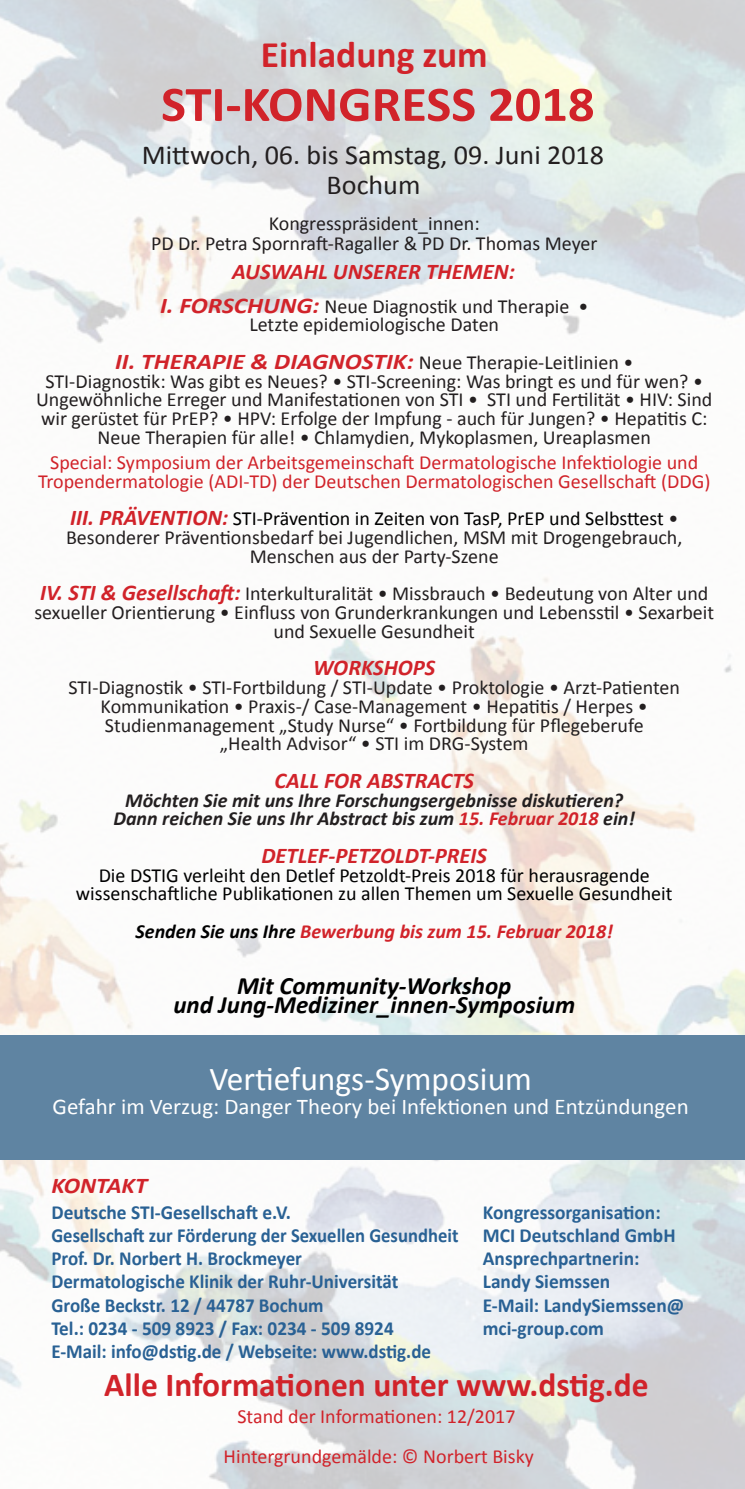
<style>
.page{position:relative;width:745px;height:1489px;background:#fff}
.page>*{position:absolute;margin:0;border:0;box-sizing:border-box;transform-origin:0 0}
.t1{font:700 50px "Calibri";color:#d1232a;scale:1.05 1}
.t2{font:700 37.5px "Calibri";color:#d1232a}
.t3{font:700 33.75px "Calibri";color:#d1232a}
.t4{font:33.5px "Calibri";color:#fff}
.t5{font:27.5px "Calibri";color:#231f20}
.t6{font:italic 700 25px "Calibri";color:#000}
.t7{font:italic 700 22.5px "Calibri";color:#d1232a}
.t8{font:22.5px "Calibri";color:#fff}
.t9{font:italic 700 22.5px "Calibri";color:#d1232a;scale:1.09 1}
.t10{font:20px/18.8px "Calibri";color:#231f20;text-align:center}
.t11{font:20px/18.8px "Calibri";color:#d1232a;text-align:center}
.t12{font:700 20px "Calibri";color:#296194;scale:.95 1}
.t13{font:700 20px/23.2px "Calibri";color:#296194}
.t14{font:20px/18.8px "Calibri";color:#000;text-align:center}
.t15{font:italic 700 20px/18.8px "Calibri";color:#231f20;text-align:center}
.t16{font:italic 700 20px "Calibri";color:#d1232a}
.t17{font:700 20px "Calibri";color:#296194;scale:.93 1}
.t18{font:700 20px "Calibri";color:#296194;scale:.96 1}
.s1{font-weight:700;font-style:italic;font-size:22.5px;color:#d1232a}
.s2{color:#000}
.s3{color:#d1232a}
</style>
<div class="page">
<img style="left:0;top:0;width:744px;height:1488px">
<div style="left:0;top:1035px;width:744px;height:125px;background:#5f84a2"></div>
<p class="t2" style="left:260px;top:31px;width:228px">Einladung zum</p>
<p class="t1" style="left:161px;top:72px;width:414px">STI-KONGRESS 2018</p>
<p class="t5" style="left:142px;top:138px;width:463px">Mittwoch, 06. bis Samstag, 09. Juni 2018</p>
<p class="t5" style="left:326px;top:167px;width:95px">Bochum</p>
<p class="t10" style="left:268px;top:214px;width:212px">Kongresspräsident_innen:</p>
<p class="t10" style="left:151px;top:234px;width:447px">PD Dr. Petra Spornraft-Ragaller &amp; PD Dr. Thomas Meyer</p>
<p class="t7" style="left:232px;top:257px;width:284px">AUSWAHL UNSERER THEMEN:</p>
<p class="t10" style="left:160px;top:296px;width:429px"><span class="s1">I. FORSCHUNG:</span> Neue Diagnostik und Therapie •<br>Letzte epidemiologische Daten</p>
<p class="t10" style="left:36px;top:353px;width:677px"><span class="s1">II. THERAPIE &amp; DIAGNOSTIK:</span> Neue Therapie-Leitlinien •<br>STI-Diagnostik: Was gibt es Neues? • STI-Screening: Was bringt es und für wen? • Ungewöhnliche Erreger und Manifestationen von STI • STI und Fertilität • HIV: Sind wir gerüstet für PrEP? • HPV: Erfolge der Impfung - auch für Jungen? • Hepatitis C:<br>Neue Therapien für alle! • Chlamydien, Mykoplasmen, Ureaplasmen</p>
<p class="t11" style="left:38px;top:453px;width:673px">Special: Symposium der Arbeitsgemeinschaft Dermatologische Infektiologie und<br>Tropendermatologie (ADI-TD) der Deutschen Dermatologischen Gesellschaft (DDG)</p>
<p class="t10" style="left:66px;top:509px;width:617px"><span class="s1">III. PRÄVENTION:</span> <span class="s2">STI-Prävention in Zeiten von TasP, PrEP und Selbsttest</span> •<br>Besonderer Präventionsbedarf bei Jugendlichen, MSM mit Drogengebrauch,<br>Menschen aus der Party-Szene</p>
<p class="t10" style="left:34px;top:584px;width:680px"><span class="s1">IV. STI &amp; Gesellschaft:</span> Interkulturalität • Missbrauch • Bedeutung von Alter und sexueller Orientierung • Einfluss von Grunderkrankungen und Lebensstil • Sexarbeit und Sexuelle Gesundheit</p>
<p class="t7" style="left:313px;top:653px;width:124px">WORKSHOPS</p>
<p class="t10" style="left:68px;top:678px;width:612px">STI-Diagnostik • STI-Fortbildung / STI-Update • Proktologie • Arzt-Patienten Kommunikation • Praxis-/ Case-Management • Hepatitis / Herpes • Studienmanagement „Study Nurse“ • Fortbildung für Pflegeberufe<br>„Health Advisor“ • STI im DRG-System</p>
<p class="t7" style="left:274px;top:766px;width:201px">CALL FOR ABSTRACTS</p>
<p class="t15" style="left:113px;top:790px;width:522px">Möchten Sie mit uns Ihre Forschungsergebnisse diskutieren?<br>Dann reichen Sie uns Ihr Abstract bis zum <span class="s3">15. Februar 2018</span> ein!</p>
<p class="t7" style="left:261px;top:841px;width:227px">DETLEF-PETZOLDT-PREIS</p>
<p class="t14" style="left:76px;top:865px;width:597px">Die DSTIG verleiht den Detlef Petzoldt-Preis 2018 für herausragende wissenschaftliche Publikationen zu allen Themen um Sexuelle Gesundheit</p>
<p class="t16" style="left:135px;top:918px;width:478px"><span class="s2">Senden Sie uns Ihre</span> Bewerbung bis zum 15. Februar 2018!</p>
<p class="t6" style="left:237px;top:969px;width:276px">Mit Community-Workshop</p>
<p class="t6" style="left:173px;top:988px;width:403px">und Jung-Mediziner_innen-Symposium</p>
<p class="t4" style="left:209px;top:1057px;width:324px">Vertiefungs-Symposium</p>
<p class="t8" style="left:53px;top:1091px;width:637px">Gefahr im Verzug: Danger Theory bei Infektionen und Entzündungen</p>
<p class="t9" style="left:51px;top:1171px;width:89px">KONTAKT</p>
<p class="t13" style="left:51px;top:1200px;width:241px">Deutsche STI-Gesellschaft e.V.</p>
<p class="t17" style="left:51px;top:1222px;width:439px">Gesellschaft zur Förderung der Sexuellen Gesundheit</p>
<p class="t12" style="left:51px;top:1245px;width:265px">Prof. Dr. Norbert H. Brockmeyer</p>
<p class="t12" style="left:51px;top:1268px;width:366px">Dermatologische Klinik der Ruhr-Universität</p>
<p class="t12" style="left:51px;top:1292px;width:288px">Große Beckstr. 12 / 44787 Bochum</p>
<p class="t18" style="left:51px;top:1315px;width:358px">Tel.: 0234 - 509 8923 / Fax: 0234 - 509 8924</p>
<p class="t12" style="left:51px;top:1338px;width:401px">E-Mail: info@dstig.de / Webseite: www.dstig.de</p>
<p class="t13" style="left:482px;top:1200px;width:179px">Kongressorganisation:</p>
<p class="t13" style="left:482px;top:1223px;width:194px">MCI Deutschland GmbH</p>
<p class="t13" style="left:482px;top:1246px;width:158px">Ansprechpartnerin:</p>
<p class="t13" style="left:482px;top:1269px;width:129px">Landy Siemssen</p>
<p class="t13" style="left:482px;top:1293px;width:203px">E-Mail: LandySiemssen@ mci-group.com</p>
<p class="t3" style="left:104px;top:1362px;width:545px">Alle Informationen unter www.dstig.de</p>
<p class="t11" style="left:237px;top:1407px;width:279px">Stand der Informationen: 12/2017</p>
<p class="t11" style="left:223px;top:1447px;width:311px">Hintergrundgemälde: © Norbert Bisky</p>
</div>
